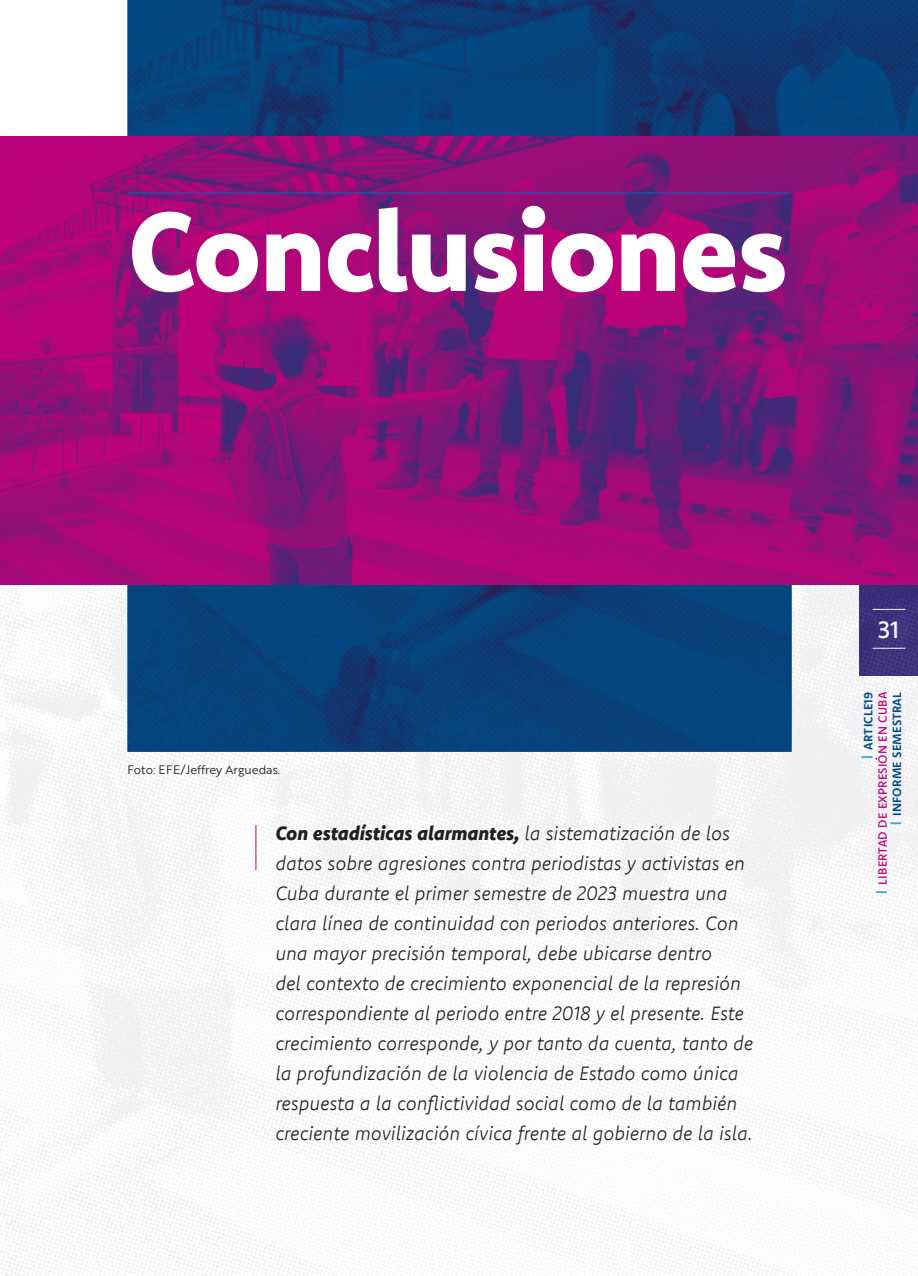
<style>
.page{position:relative;width:918px;height:1276px;background:#fff}
.page>*{position:absolute;margin:0;border:0;box-sizing:border-box;transform-origin:0 0}
.t1{font:800 112.5px "Komet";letter-spacing:-.02em;color:#fff}
.t2{font:500 24px "Komet";color:#fff}
.Entrada_de_texto{font:italic 300 19.5px/30px "Komet";letter-spacing:-.005em;color:#231f20}
.t3{font:700 12px "Komet";letter-spacing:.02em;color:#004b87}
.t4{font:500 12px "Komet";letter-spacing:.02em;color:#c10077}
._0_Cuerpo_de_texto{font:12px "Brother 1816 Book";letter-spacing:-.005em;color:#231f20}
.s1{font-weight:800}
</style>
<div class="page">
<img style="left:0;top:584px;width:918px;height:692px">
<img style="left:128px;top:0;width:790px;height:751px">
<img style="left:0;top:136px;width:918px;height:448px">
<hr style="left:128px;top:193px;width:662px;height:1px;background:#0563c1">
<hr style="left:13px;top:648px;width:32px;height:1px;background:#fff">
<hr style="left:13px;top:609px;width:32px;height:1px;background:#fff">
<hr style="left:256px;top:825px;width:1px;height:45px;background:#c10077">
<svg style="left:861px;top:756px;width:11px;height:2px"></svg>
<svg style="left:876px;top:891px;width:11px;height:2px"></svg>
<svg style="left:890px;top:822px;width:11px;height:2px"></svg>
<p class="t1" style="left:128px;top:178px;width:662px">Conclusiones</p>
<p class="_0_Cuerpo_de_texto" style="left:128px;top:760px;width:154px">Foto: EFE/Jeffrey Arguedas.</p>
<p class="Entrada_de_texto" style="left:275px;top:817px;width:480px"><span class="s1">Con estadísticas alarmantes,</span> la sistematización de los datos sobre agresiones contra periodistas y activistas en Cuba durante el primer semestre de 2023 muestra una clara línea de continuidad con periodos anteriores. Con una mayor precisión temporal, debe ubicarse dentro<br>del contexto de crecimiento exponencial de la represión correspondiente al periodo entre 2018 y el presente. Este crecimiento corresponde, y por tanto da cuenta, tanto de la profundización de la violencia de Estado como única respuesta a la conflictividad social como de la también creciente movilización cívica frente al gobierno de la isla.</p>
<p class="t2" style="left:878px;top:614px;width:23px">31</p>
<p class="t3" style="left:860px;top:749px;width:59px;rotate:-90deg">ARTICLE19</p>
<p class="t4" style="left:875px;top:884px;width:194px;rotate:-90deg">LIBERTAD DE EXPRESIÓN EN CUBA</p>
<p class="t3" style="left:889px;top:816px;width:125px;rotate:-90deg">INFORME SEMESTRAL</p>
</div>
